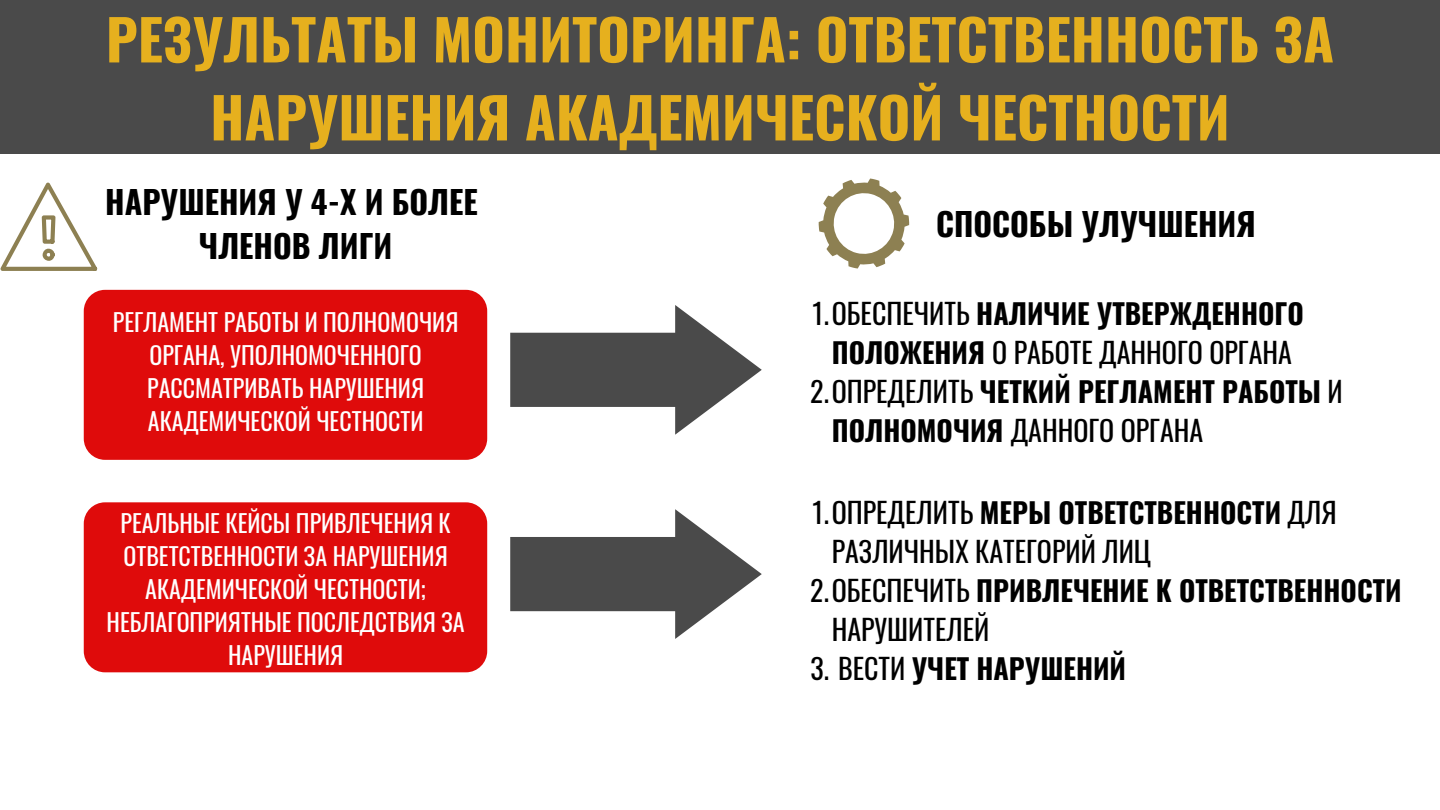
<style>
.page{position:relative;width:1440px;height:810px;background:#fff}
.page>*{position:absolute;margin:0;border:0;box-sizing:border-box;transform-origin:0 0}
.t1{font:700 56px/78px "Oswald";color:#e6b01e;text-align:center}
.t2{font:700 32px/43.7px "Oswald";color:#000;text-align:center}
.t3{font:700 28px "Oswald";color:#000}
.t4{font:28px "Oswald";color:#000}
.t5{font:24px/33px "Oswald";color:#fff;text-align:center}
.s1{font-weight:400}
.s2{font-weight:700}
</style>
<div class="page">
<div style="left:0;top:0;width:1440px;height:154px;background:#4a4a4a"></div>
<svg style="left:0;top:182px;width:98px;height:89px"></svg>
<svg style="left:819px;top:179px;width:90px;height:90px"></svg>
<svg style="left:84px;top:290px;width:403px;height:382px;background:#e22727"></svg>
<svg style="left:510px;top:305px;width:252px;height:130px"></svg>
<svg style="left:510px;top:509px;width:252px;height:130px"></svg>
<h1 class="t1" style="left:106px;top:-2px;width:1230px">РЕЗУЛЬТАТЫ МОНИТОРИНГА: ОТВЕТСТВЕННОСТЬ ЗА<br>НАРУШЕНИЯ АКАДЕМИЧЕСКОЙ ЧЕСТНОСТИ</h1>
<h2 class="t2" style="left:105px;top:179px;width:374px">НАРУШЕНИЯ У 4-Х И БОЛЕЕ<br>ЧЛЕНОВ ЛИГИ</h2>
<p class="t5" style="left:113px;top:304px;width:347px">РЕГЛАМЕНТ РАБОТЫ И ПОЛНОМОЧИЯ<br>ОРГАНА, УПОЛНОМОЧЕННОГО<br>РАССМАТРИВАТЬ НАРУШЕНИЯ<br>АКАДЕМИЧЕСКОЙ ЧЕСТНОСТИ</p>
<h2 class="t2" style="left:936px;top:201px;width:321px">СПОСОБЫ УЛУЧШЕНИЯ</h2>
<p class="t3" style="left:813px;top:292px;width:493px"><span class="s1">1.ОБЕСПЕЧИТЬ</span> НАЛИЧИЕ УТВЕРЖДЕННОГО</p>
<p class="t4" style="left:832px;top:331px;width:462px"><span class="s2">ПОЛОЖЕНИЯ</span> О РАБОТЕ ДАННОГО ОРГАНА</p>
<p class="t3" style="left:810px;top:370px;width:534px"><span class="s1">2.ОПРЕДЕЛИТЬ</span> ЧЕТКИЙ РЕГЛАМЕНТ РАБОТЫ <span class="s1">И</span></p>
<p class="t4" style="left:832px;top:409px;width:373px"><span class="s2">ПОЛНОМОЧИЯ</span> ДАННОГО ОРГАНА</p>
<p class="t5" style="left:107px;top:506px;width:360px">РЕАЛЬНЫЕ КЕЙСЫ ПРИВЛЕЧЕНИЯ К<br>ОТВЕТСТВЕННОСТИ ЗА НАРУШЕНИЯ<br>АКАДЕМИЧЕСКОЙ ЧЕСТНОСТИ;<br>НЕБЛАГОПРИЯТНЫЕ ПОСЛЕДСТВИЯ ЗА<br>НАРУШЕНИЯ</p>
<p class="t3" style="left:813px;top:490px;width:526px"><span class="s1">1.ОПРЕДЕЛИТЬ</span> МЕРЫ ОТВЕТСТВЕННОСТИ <span class="s1">ДЛЯ</span></p>
<p class="t4" style="left:832px;top:529px;width:321px">РАЗЛИЧНЫХ КАТЕГОРИЙ ЛИЦ</p>
<p class="t3" style="left:810px;top:568px;width:593px"><span class="s1">2.ОБЕСПЕЧИТЬ</span> ПРИВЛЕЧЕНИЕ К ОТВЕТСТВЕННОСТИ</p>
<p class="t4" style="left:832px;top:607px;width:159px">НАРУШИТЕЛЕЙ</p>
<p class="t3" style="left:810px;top:646px;width:317px"><span class="s1">3. ВЕСТИ</span> УЧЕТ НАРУШЕНИЙ</p>
</div>
